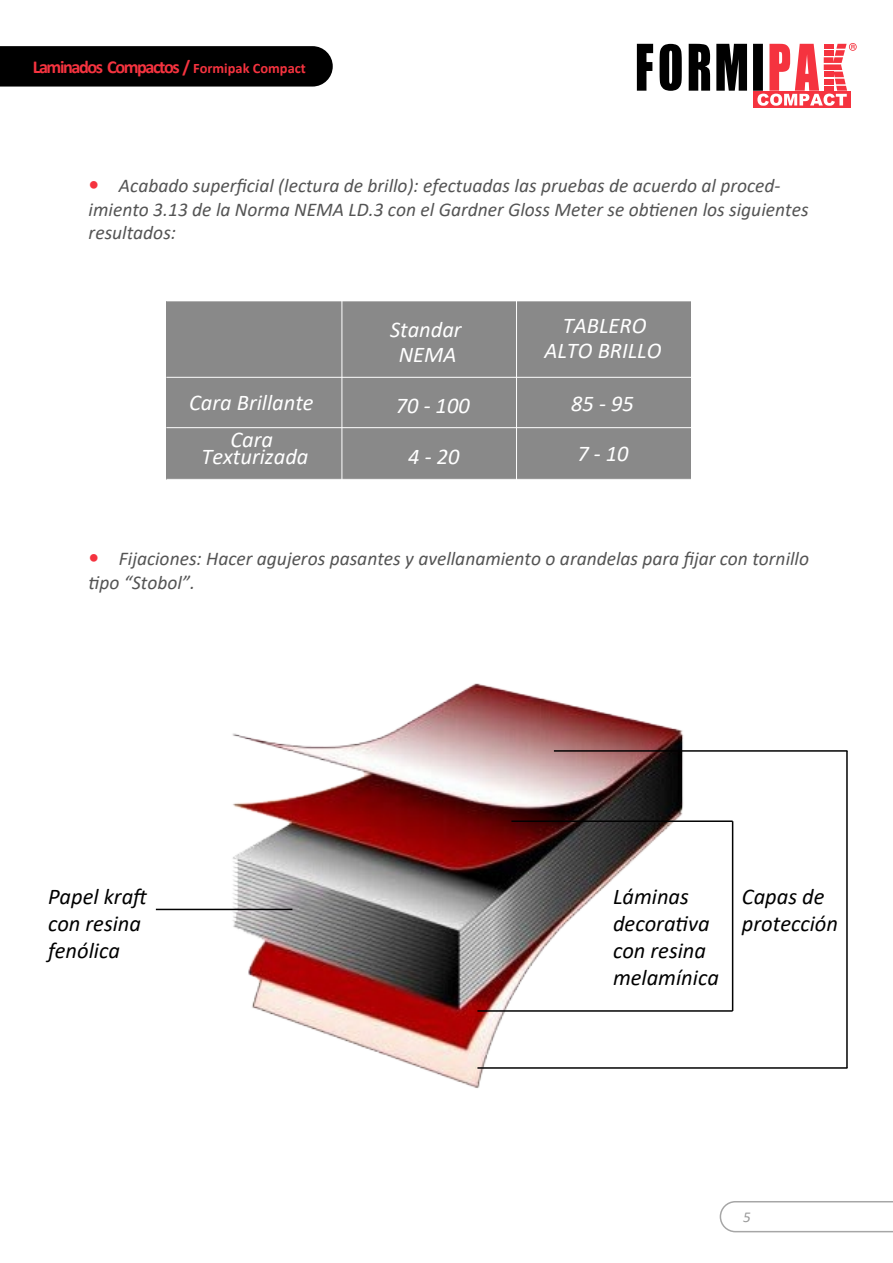
<style>
.page{position:relative;width:893px;height:1263px;background:#fff}
.page>*{position:absolute;margin:0;border:0;box-sizing:border-box;transform-origin:0 0}
.t1{font:italic 22.5px/27px "Calibri";color:#000}
.t2{font:italic 22.5px/25px "Calibri";color:#fff;text-align:center}
.t3{font:italic 19.5px/23.4px "Calibri";color:#545454}
.t4{font:700 18.3px "Calibri";letter-spacing:-.08em;color:#f5333f}
.t5{font:italic 15px "Calibri";color:#999}
.s1{font-size:14.4px}
</style>
<div class="page">
<div style="left:166px;top:301px;width:525px;height:178px;background:#898989"></div>
<hr style="left:341px;top:300px;width:1px;height:180px;background:#fff">
<hr style="left:516px;top:300px;width:1px;height:180px;background:#fff">
<hr style="left:166px;top:427px;width:526px;height:1px;background:#fff">
<hr style="left:166px;top:377px;width:526px;height:1px;background:#fff">
<svg style="left:720px;top:1201px;width:173px;height:31px"></svg>
<div style="left:754px;top:91px;width:97px;height:17px;background:#f5333f"></div>
<svg style="left:637px;top:44px;width:16px;height:47px"></svg>
<svg style="left:660px;top:44px;width:22px;height:47px"></svg>
<svg style="left:689px;top:44px;width:21px;height:47px"></svg>
<svg style="left:716px;top:44px;width:31px;height:47px"></svg>
<svg style="left:753px;top:43px;width:104px;height:63px"></svg>
<div style="left:0;top:46px;width:333px;height:41px;background:#000"></div>
<img style="left:156px;top:683px;width:578px;height:405px">
<hr style="left:511px;top:820px;width:222px;height:2px;background:#020202">
<hr style="left:477px;top:1010px;width:256px;height:2px;background:#020202">
<hr style="left:732px;top:821px;width:1px;height:190px;background:#020202">
<hr style="left:554px;top:750px;width:293px;height:2px;background:#020202">
<hr style="left:477px;top:1067px;width:370px;height:2px;background:#020202">
<hr style="left:846px;top:751px;width:2px;height:317px;background:#020202">
<hr style="left:156px;top:909px;width:136px;height:1px;background:#020202">
<p class="t4" style="left:33px;top:54px;width:275px">Laminados Compactos / <span class="s1">Formipak Compact</span></p>
<p class="t3" style="left:89px;top:173px;width:721px;text-indent:30px">Acabado superficial (lectura de brillo): efectuadas las pruebas de acuerdo al proced&shy;imiento 3.13 de la Norma NEMA LD.3 con el Gardner Gloss Meter se obtienen los siguientes resultados:</p>
<p class="t2" style="left:189px;top:383px;width:126px;line-height:36.8px">Cara Brillante<br>Cara</p>
<p class="t2" style="left:201px;top:443px;width:109px">Texturizada</p>
<p class="t2" style="left:390px;top:316px;width:73px">Standar<br>NEMA</p>
<p class="t2" style="left:544px;top:312px;width:118px">TABLERO<br>ALTO BRILLO</p>
<p class="t2" style="left:396px;top:392px;width:76px">70 - 100</p>
<p class="t2" style="left:571px;top:390px;width:64px">85 - 95</p>
<p class="t2" style="left:408px;top:443px;width:53px">4 - 20</p>
<p class="t2" style="left:577px;top:440px;width:53px">7 - 10</p>
<p class="t3" style="left:89px;top:546px;width:722px;text-indent:30px">Fijaciones: Hacer agujeros pasantes y avellanamiento o arandelas para fijar con tornillo tipo “Stobol”.</p>
<p class="t1" style="left:48px;top:882px;width:103px">Papel kraft con resina fenólica</p>
<p class="t1" style="left:613px;top:882px;width:107px">Láminas decorativa con resina melamínica</p>
<p class="t1" style="left:742px;top:882px;width:98px">Capas de protección</p>
<p class="t5" style="left:743px;top:1206px;width:9px">5</p>
</div>
